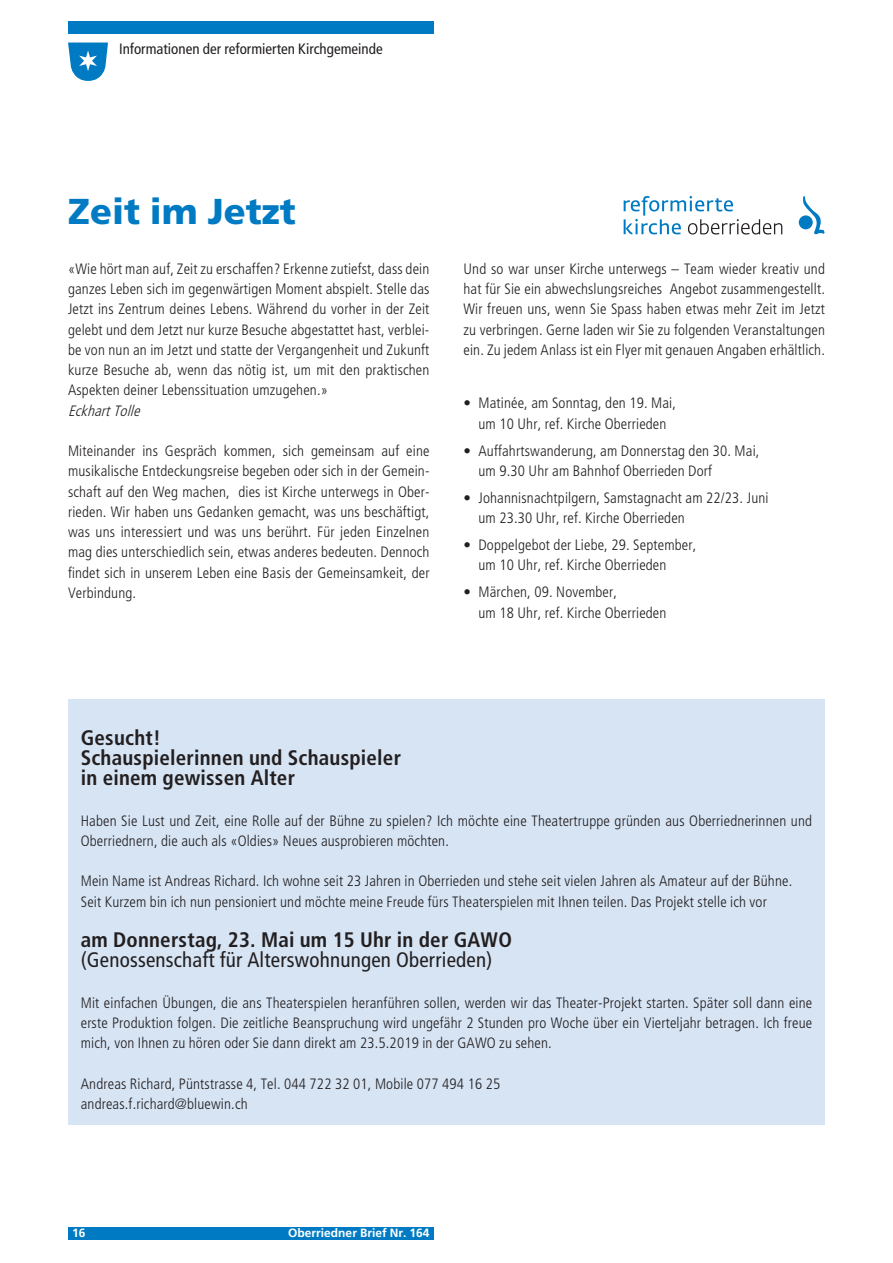
<style>
.page{position:relative;width:893px;height:1263px;background:#fff}
.page>*{position:absolute;margin:0;border:0;box-sizing:border-box;transform-origin:0 0}
.t1{font:900 36px "Frutiger";color:#007bc3}
.t2{font:700 condensed 21px/20.2px "Frutiger";letter-spacing:.01em;color:#231f20}
.t3{font:condensed 21px "Frutiger";letter-spacing:.01em;color:#231f20}
.t4{font:300 condensed 15px/20.2px "Frutiger";letter-spacing:.01em;color:#231f20}
.t5{font:condensed 15px "Frutiger";color:#231f20}
.t6{font:italic 300 condensed 15px "Frutiger";color:#231f20}
.t7{font:700 12px "Frutiger";color:#fff}
</style>
<div class="page">
<div style="left:68px;top:21px;width:366px;height:13px;background:#007bc3"></div>
<svg style="left:68px;top:43px;width:40px;height:38px"></svg>
<div style="left:68px;top:1227px;width:366px;height:12px;background:#007bc3"></div>
<div style="left:68px;top:699px;width:757px;height:425px;background:#d6e4f4"></div>
<svg style="left:624px;top:196px;width:158px;height:38px"></svg>
<div style="left:799px;top:215px;width:14px;height:14px;background:#007bc3;border-radius:50%"></div>
<svg style="left:803px;top:196px;width:22px;height:39px"></svg>
<p class="t5" style="left:119px;top:40px;width:265px">Informationen der reformierten Kirchgemeinde</p>
<h1 class="t1" style="left:68px;top:189px;width:229px">Zeit im Jetzt</h1>
<p class="t4" style="left:68px;top:259px;width:363px;text-align:justify">«Wie hört man auf, Zeit zu erschaffen? Erkenne zutiefst, dass dein ganzes Leben sich im gegenwärtigen Moment abspielt. Stelle das Jetzt ins Zentrum deines Lebens. Während du vorher in der Zeit gelebt und dem Jetzt nur kurze Besuche abgestattet hast, verblei&shy;be von nun an im Jetzt und statte der Vergangenheit und Zukunft kurze Besuche ab, wenn das nötig ist, um mit den praktischen Aspekten deiner Lebenssituation umzugehen.»</p>
<p class="t6" style="left:68px;top:402px;width:78px">EckhartTolle</p>
<p class="t4" style="left:68px;top:441px;width:363px;text-align:justify">Miteinander ins Gespräch kommen, sich gemeinsam auf eine musikalische Entdeckungsreise begeben oder sich in der Gemein&shy;schaft auf den Weg machen, dies ist Kirche unterwegs in Ober&shy;rieden. Wir haben uns Gedanken gemacht, was uns beschäftigt, was uns interessiert und was uns berührt. Für jeden Einzelnen mag dies unterschiedlich sein, etwas anderes bedeuten. Dennoch findet sich in unserem Leben eine Basis der Gemeinsamkeit, der Verbindung.</p>
<p class="t4" style="left:463px;top:259px;width:363px;text-align:justify">Und so war unser Kirche unterwegs – Team wieder kreativ und hat für Sie ein abwechslungsreiches Angebot zusammengestellt.<br>Wir freuen uns, wenn Sie Spass haben etwas mehr Zeit im Jetzt zu verbringen. Gerne laden wir Sie zu folgenden Veranstaltungen ein. Zu jedem Anlass ist ein Flyer mit genauen Angaben erhältlich.</p>
<p class="t4" style="left:463px;top:393px;width:214px;text-align:center">• Matinée, am Sonntag, den 19. Mai, um 10 Uhr, ref. Kirche Oberrieden</p>
<p class="t4" style="left:478px;top:440px;width:282px;text-indent:-15px">• Auffahrtswanderung, am Donnerstag den 30. Mai, um 9.30 Uhr am Bahnhof Oberrieden Dorf</p>
<p class="t4" style="left:478px;top:488px;width:292px;text-indent:-15px">• Johannisnachtpilgern, Samstagnacht am 22/23. Juni um 23.30 Uhr, ref. Kirche Oberrieden</p>
<p class="t4" style="left:478px;top:535px;width:219px;text-indent:-15px">• Doppelgebot der Liebe, 29. September, um 10 Uhr, ref. Kirche Oberrieden</p>
<p class="t4" style="left:478px;top:582px;width:189px;text-indent:-15px">• Märchen, 09. November,<br>um 18 Uhr, ref. Kirche Oberrieden</p>
<h2 class="t2" style="left:81px;top:727px;width:322px">Gesucht!<br>Schauspielerinnen und Schauspieler in einem gewissen Alter</h2>
<p class="t4" style="left:81px;top:810px;width:733px">Haben Sie Lust und Zeit, eine Rolle auf der Bühne zu spielen? Ich möchte eine Theatertruppe gründen aus Oberriednerinnen und<br>Oberriednern, die auch als «Oldies» Neues ausprobieren möchten.</p>
<p class="t4" style="left:81px;top:871px;width:713px">Mein Name ist Andreas Richard. Ich wohne seit 23 Jahren in Oberrieden und stehe seit vielen Jahren als Amateur auf der Bühne.<br>Seit Kurzem bin ich nun pensioniert und möchte meine Freude fürs Theaterspielen mit Ihnen teilen. Das Projekt stelle ich vor</p>
<h2 class="t2" style="left:81px;top:930px;width:433px">am Donnerstag, 23. Mai um 15 Uhr in der GAWO</h2>
<h2 class="t3" style="left:81px;top:948px;width:413px">(Genossenschaft für Alterswohnungen Oberrieden)</h2>
<p class="t4" style="left:81px;top:993px;width:733px;text-align:justify">Mit einfachen Übungen, die ans Theaterspielen heranführen sollen, werden wir das Theater-Projekt starten. Später soll dann eine erste Produktion folgen. Die zeitliche Beanspruchung wird ungefähr 2 Stunden pro Woche über ein Vierteljahr betragen. Ich freue mich, von Ihnen zu hören oder Sie dann direkt am 23.5.2019 in der GAWO zu sehen.</p>
<p class="t4" style="left:81px;top:1074px;width:421px">Andreas Richard, Püntstrasse 4, Tel. 044 722 32 01, Mobile 077 494 16 25 andreas.f.richard@bluewin.ch</p>
<p class="t7" style="left:72px;top:1226px;width:15px">16</p>
<p class="t7" style="left:288px;top:1226px;width:143px">Oberriedner Brief Nr. 164</p>
</div>
